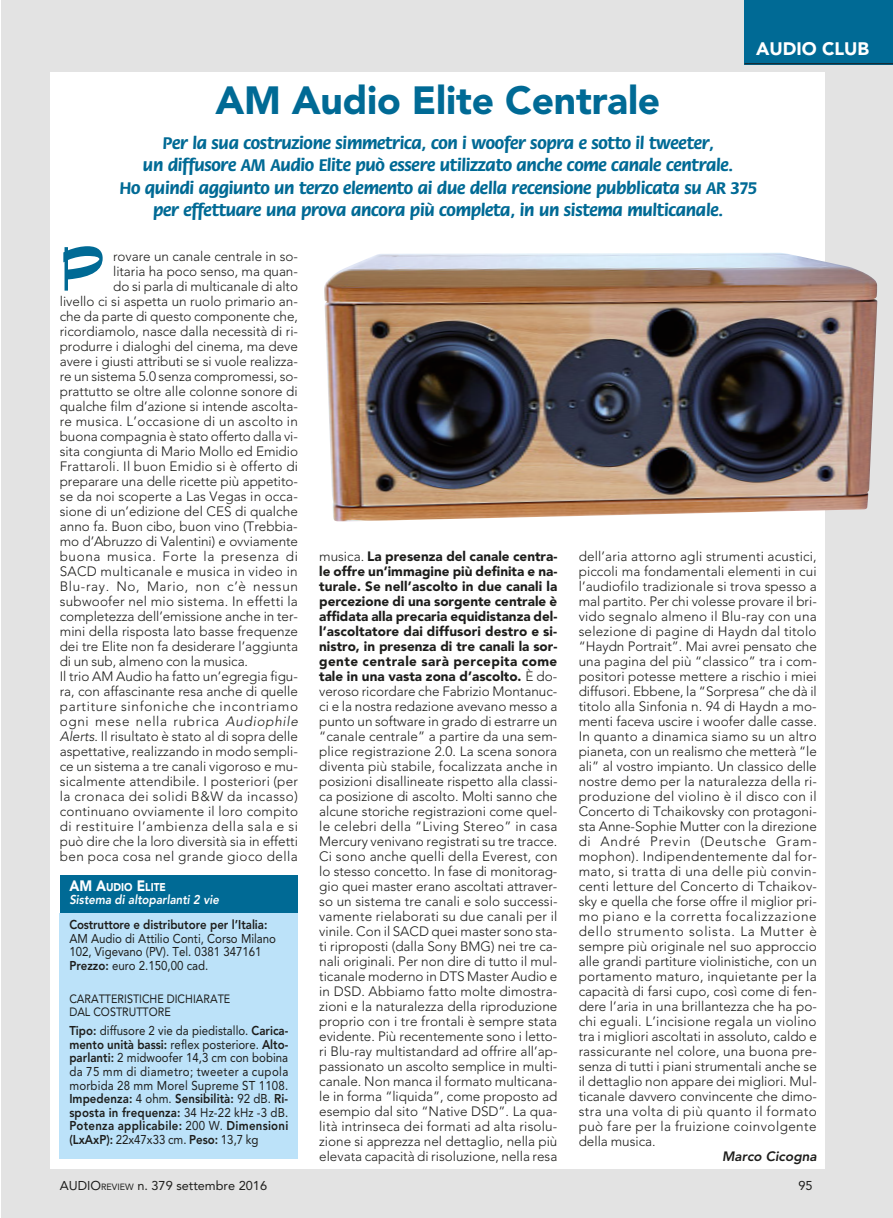
<style>
.page{position:relative;width:893px;height:1218px;background:#fff}
.page>*{position:absolute;margin:0;border:0;box-sizing:border-box;transform-origin:0 0}
.t1{font:700 69px "Graphite Std";color:#006a95}
.t2{font:900 39px "Avenir";letter-spacing:-.005em;color:#006a95}
.t3{font:700 18px/22.5px "Flora Std";letter-spacing:-.015em;color:#006a95;text-align:center}
.t4{font:900 18px "Avenir";color:#fff}
.t5{font:300 13.5px/15px "Avenir";color:#1d1d1b;text-align:justify}
.t6{font:300 13.5px "Avenir";letter-spacing:.045em;color:#1d1d1b}
.t7{font:300 13.5px "Avenir";letter-spacing:.02em;color:#1d1d1b}
.t8{font:300 13.5px "Avenir";letter-spacing:.05em;color:#1d1d1b}
.t9{font:300 13.5px "Avenir";letter-spacing:.025em;color:#1d1d1b}
.t10{font:300 13.5px "Avenir";letter-spacing:.04em;color:#1d1d1b}
.t11{font:300 13.5px "Avenir";letter-spacing:.03em;color:#1d1d1b}
.t12{font:italic 800 13.5px "Avenir";color:#1d1d1b}
.t13{font:12.75px/13.6px "Avenir";color:#1d1d1b;scale:.9 1}
.t14{font:800 12.75px "Avenir";color:#1d1d1b;scale:.9 1}
.t15{font:12.75px "Avenir";color:#1d1d1b}
.t16{font:italic 800 12.75px "Avenir";color:#fff;scale:.9 1}
.t17{font:12px/12.8px "Avenir";color:#1d1d1b;scale:.9 1}
.t18{font:900 11.25px "Avenir";color:#fff;scale:.9 1}
.s1{font-style:italic}
.s2{font-size:15px}
.s3{font-weight:800}
.s4{font-weight:900}
.s5{font-size:9px}
</style>
<div class="page">
<div style="left:1px;top:0;width:892px;height:1217px;background:#e3e3e3"></div>
<div style="left:51px;top:72px;width:773px;height:1095px;background:#fff"></div>
<div style="left:744px;top:0;width:149px;height:64px;background:#006a95"></div>
<hr style="left:744px;top:63px;width:149px;height:1px;background:#1d1d1b">
<div style="left:60px;top:875px;width:238px;height:40px;background:#006a95"></div>
<div style="left:60px;top:913px;width:238px;height:245px;background:#bce2f9"></div>
<img style="left:324px;top:253px;width:553px;height:268px">
<h3 class="t4" style="left:756px;top:41px;width:114px">AUDIO CLUB</h3>
<h2 class="t2" style="left:215px;top:85px;width:446px">AM Audio Elite Centrale</h2>
<p class="t3" style="left:119px;top:133px;width:639px">Per la sua costruzione simmetrica, con i woofer sopra e sotto il tweeter,<br>un diffusore AM Audio Elite può essere utilizzato anche come canale centrale.<br>Ho quindi aggiunto un terzo elemento ai due della recensione pubblicata su AR 375 per effettuare una prova ancora più completa, in un sistema multicanale.</p>
<h1 class="t1" style="left:60px;top:242px;width:45px">P</h1>
<p class="t5" style="left:113px;top:248px;width:186px">rovare un canale centrale in so-</p>
<p class="t5" style="left:113px;top:263px;width:186px">litaria ha poco senso, ma quan-</p>
<p class="t5" style="left:113px;top:278px;width:186px">do si parla di multicanale di alto</p>
<p class="t5" style="left:60px;top:293px;width:240px">livello ci si aspetta un ruolo primario an-</p>
<p class="t5" style="left:60px;top:308px;width:240px">che da parte di questo componente che,</p>
<p class="t5" style="left:60px;top:323px;width:240px">ricordiamolo, nasce dalla necessità di ri-</p>
<p class="t5" style="left:60px;top:338px;width:240px">produrre i dialoghi del cinema, ma deve</p>
<p class="t5" style="left:60px;top:353px;width:240px">avere i giusti attributi se si vuole realizza-</p>
<p class="t5" style="left:60px;top:368px;width:240px">re un sistema 5.0 senza compromessi, so-</p>
<p class="t5" style="left:60px;top:383px;width:239px">prattutto se oltre alle colonne sonore di</p>
<p class="t5" style="left:60px;top:398px;width:240px">qualche film d’azione si intende ascolta-</p>
<p class="t9" style="left:60px;top:413px;width:240px">re musica. L’occasione di un ascolto in</p>
<p class="t5" style="left:60px;top:428px;width:240px">buona compagnia è stato offerto dalla vi-</p>
<p class="t5" style="left:60px;top:443px;width:240px">sita congiunta di Mario Mollo ed Emidio</p>
<p class="t5" style="left:60px;top:458px;width:240px">Frattaroli. Il buon Emidio si è offerto di</p>
<p class="t5" style="left:60px;top:473px;width:240px">preparare una delle ricette più appetito-</p>
<p class="t5" style="left:60px;top:488px;width:240px">se da noi scoperte a Las Vegas in occa-</p>
<p class="t5" style="left:60px;top:503px;width:240px">sione di un’edizione del CES di qualche</p>
<p class="t5" style="left:60px;top:518px;width:239px">anno fa. Buon cibo, buon vino (Trebbia-</p>
<p class="t5" style="left:60px;top:533px;width:240px">mo d’Abruzzo di Valentini) e ovviamente</p>
<p class="t6" style="left:60px;top:548px;width:240px">buona musica. Forte la presenza di</p>
<p class="t7" style="left:60px;top:563px;width:239px">SACD multicanale e musica in video in</p>
<p class="t6" style="left:60px;top:578px;width:240px">Blu-ray. No, Mario, non c’è nessun</p>
<p class="t7" style="left:60px;top:593px;width:239px">subwoofer nel mio sistema. In effetti la</p>
<p class="t5" style="left:60px;top:608px;width:240px">completezza dell’emissione anche in ter-</p>
<p class="t5" style="left:60px;top:623px;width:240px">mini della risposta lato basse frequenze</p>
<p class="t5" style="left:60px;top:638px;width:240px">dei tre Elite non fa desiderare l’aggiunta</p>
<p class="t5" style="left:60px;top:653px;width:190px">di un sub, almeno con la musica.</p>
<p class="t5" style="left:60px;top:668px;width:240px">Il trio AM Audio ha fatto un’egregia figu-</p>
<p class="t5" style="left:60px;top:683px;width:240px">ra, con affascinante resa anche di quelle</p>
<p class="t8" style="left:60px;top:698px;width:240px">partiture sinfoniche che incontriamo</p>
<p class="t8" style="left:60px;top:713px;width:240px">ogni mese nella rubrica <span class="s1">Audiophile</span></p>
<p class="t5" style="left:60px;top:728px;width:240px"><span class="s1">Alerts</span>. Il risultato è stato al di sopra delle</p>
<p class="t5" style="left:60px;top:743px;width:240px">aspettative, realizzando in modo sempli-</p>
<p class="t5" style="left:60px;top:758px;width:240px">ce un sistema a tre canali vigoroso e mu-</p>
<p class="t5" style="left:60px;top:773px;width:240px">sicalmente attendibile. I posteriori (per</p>
<p class="t10" style="left:60px;top:788px;width:240px">la cronaca dei solidi B&amp;W da incasso)</p>
<p class="t5" style="left:60px;top:803px;width:240px">continuano ovviamente il loro compito</p>
<p class="t6" style="left:60px;top:818px;width:240px">di restituire l’ambienza della sala e si</p>
<p class="t5" style="left:60px;top:833px;width:240px">può dire che la loro diversità sia in effetti</p>
<p class="t11" style="left:60px;top:848px;width:240px">ben poca cosa nel grande gioco della</p>
<p class="t18" style="left:69px;top:882px;width:109px"><span class="s2">AM A</span>UDIO <span class="s2">E</span>LITE</p>
<p class="t16" style="left:69px;top:894px;width:168px">Sistema di altoparlanti 2 vie</p>
<p class="t14" style="left:69px;top:919px;width:222px">Costruttore e distributore per l’Italia:</p>
<p class="t13" style="left:69px;top:932px;width:231px">AM Audio di Attilio Conti, Corso Milano<br>102, Vigevano (PV). Tel. 0381 347161<br><span class="s3">Prezzo:</span> euro 2.150,00 cad.</p>
<p class="t17" style="left:69px;top:992px;width:180px">CARATTERISTICHE DICHIARATE<br>DAL COSTRUTTORE</p>
<p class="t13" style="left:69px;top:1024px;width:245px;text-align:justify"><span class="s3">Tipo:</span> diffusore 2 vie da piedistallo. <span class="s3">Carica&shy;mento unità bassi:</span> reflex posteriore. <span class="s3">Alto&shy;parlanti:</span> 2 midwoofer 14,3 cm con bobina da 75 mm di diametro; tweeter a cupola morbida 28 mm Morel Supreme ST 1108.<br><span class="s3">Impedenza:</span> 4 ohm. <span class="s3">Sensibilità:</span> 92 dB. <span class="s3">Ri&shy;sposta in frequenza:</span> 34 Hz-22 kHz -3 dB.<br><span class="s3">Potenza applicabile:</span> 200 W. <span class="s3">Dimensioni (LxAxP):</span> 22x47x33 cm. <span class="s3">Peso:</span> 13,7 kg</p>
<p class="t5" style="left:319px;top:548px;width:240px">musica. <span class="s4">La presenza del canale centra&shy;le offre un’immagine più definita e na&shy;turale. Se nell’ascolto in due canali la percezione di una sorgente centrale è affidata alla precaria equidistanza del&shy;l’ascoltatore dai diffusori destro e si&shy;nistro, in presenza di tre canali la sor&shy;gente centrale sarà percepita come tale in una vasta zona d’ascolto.</span> È do&shy;veroso ricordare che Fabrizio Montanuc&shy;ci e la nostra redazione avevano messo a punto un software in grado di estrarre un “canale centrale” a partire da una sem&shy;plice registrazione 2.0. La scena sonora diventa più stabile, focalizzata anche in posizioni disallineate rispetto alla classi&shy;ca posizione di ascolto. Molti sanno che alcune storiche registrazioni come quel&shy;le celebri della “Living Stereo” in casa Mercury venivano registrati su tre tracce.<br>Ci sono anche quelli della Everest, con lo stesso concetto. In fase di monitorag&shy;gio quei master erano ascoltati attraver&shy;so un sistema tre canali e solo successi&shy;vamente rielaborati su due canali per il vinile. Con il SACD quei master sono sta&shy;ti riproposti (dalla Sony BMG) nei tre ca&shy;nali originali. Per non dire di tutto il mul&shy;ticanale moderno in DTS Master Audio e in DSD. Abbiamo fatto molte dimostra&shy;zioni e la naturalezza della riproduzione proprio con i tre frontali è sempre stata evidente. Più recentemente sono i letto&shy;ri Blu-ray multistandard ad offrire all’ap&shy;passionato un ascolto semplice in multi&shy;canale. Non manca il formato multicana&shy;le in forma “liquida”, come proposto ad esempio dal sito “Native DSD”. La qua&shy;lità intrinseca dei formati ad alta risolu&shy;zione si apprezza nel dettaglio, nella più elevata capacità di risoluzione, nella resa</p>
<p class="t5" style="left:578px;top:548px;width:240px">dell’aria attorno agli strumenti acustici, piccoli ma fondamentali elementi in cui l’audiofilo tradizionale si trova spesso a mal partito. Per chi volesse provare il bri&shy;vido segnalo almeno il Blu-ray con una selezione di pagine di Haydn dal titolo “Haydn Portrait”. Mai avrei pensato che una pagina del più “classico” tra i com&shy;positori potesse mettere a rischio i miei diffusori. Ebbene, la “Sorpresa” che dà il titolo alla Sinfonia n. 94 di Haydn a mo&shy;menti faceva uscire i woofer dalle casse.<br>In quanto a dinamica siamo su un altro pianeta, con un realismo che metterà “le ali” al vostro impianto. Un classico delle nostre demo per la naturalezza della ri&shy;produzione del violino è il disco con il Concerto di Tchaikovsky con protagoni&shy;sta Anne-Sophie Mutter con la direzione di André Previn (Deutsche Gram&shy;mophon). Indipendentemente dal for&shy;mato, si tratta di una delle più convin&shy;centi letture del Concerto di Tchaikov&shy;sky e quella che forse offre il miglior pri&shy;mo piano e la corretta focalizzazione dello strumento solista. La Mutter è sempre più originale nel suo approccio alle grandi partiture violinistiche, con un portamento maturo, inquietante per la capacità di farsi cupo, così come di fen&shy;dere l’aria in una brillantezza che ha po&shy;chi eguali. L’incisione regala un violino tra i migliori ascoltati in assoluto, caldo e rassicurante nel colore, una buona pre&shy;senza di tutti i piani strumentali anche se il dettaglio non appare dei migliori. Mul&shy;ticanale davvero convincente che dimo&shy;stra una volta di più quanto il formato può fare per la fruizione coinvolgente della musica.</p>
<p class="t12" style="left:722px;top:1150px;width:96px">Marco Cicogna</p>
<p class="t15" style="left:60px;top:1180px;width:209px">AUDIO<span class="s5">REVIEW</span> n. 379 settembre 2016</p>
<p class="t15" style="left:798px;top:1180px;width:16px">95</p>
</div>
